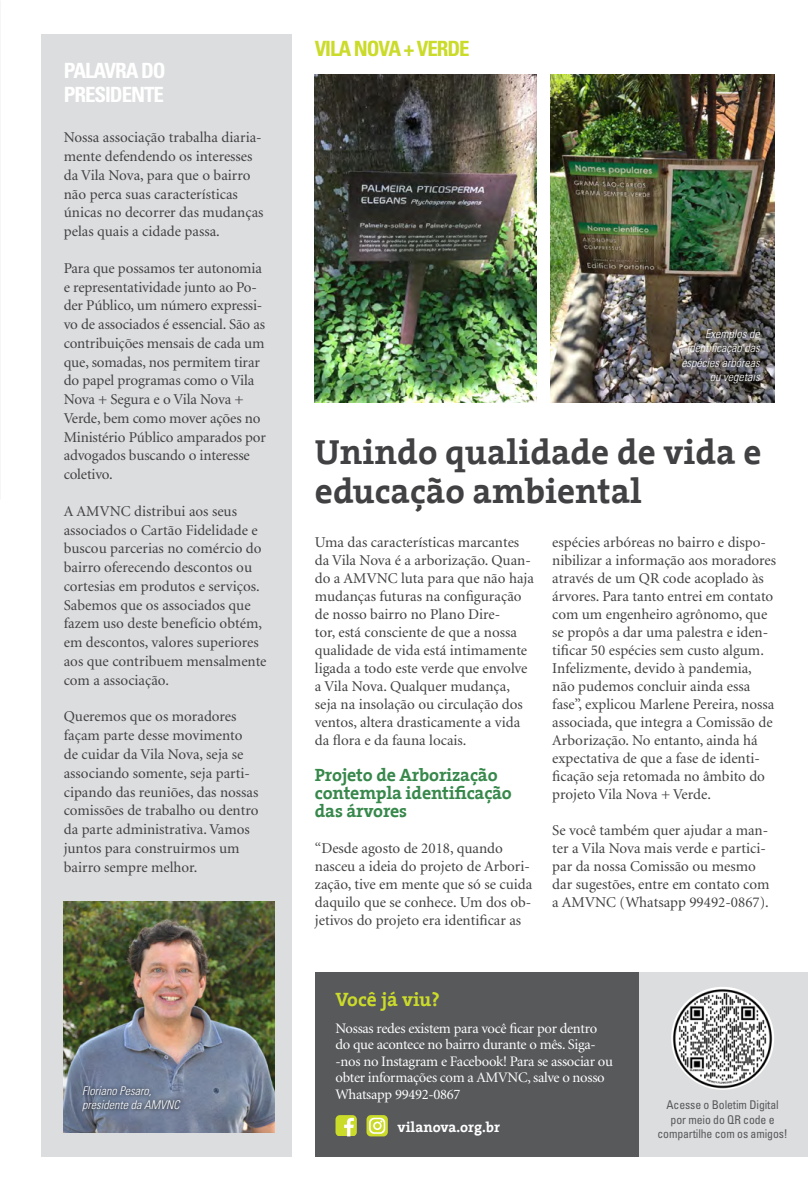
<style>
.page{position:relative;width:808px;height:1191px;background:#fff}
.page>*{position:absolute;margin:0;border:0;box-sizing:border-box;transform-origin:0 0}
.t1{font:700 35.25px/39px "The Serif";color:#414042}
.t2{font:700 condensed 21px/24px "Univers";letter-spacing:-.05em;color:#fff}
.t3{font:700 condensed 21px "Univers";letter-spacing:-.05em;color:#cbdb2a}
.t4{font:700 19.5px "The Serif";color:#cbdb2a}
.t5{font:700 18px/18px "The Serif";letter-spacing:-.01em;color:#37884b}
.t6{font:15px/18px "Minion";color:#414042}
.t7{font:14.55px/16.5px "Minion";letter-spacing:-.02em;color:#fff}
.t8{font:700 14.55px "The Serif";color:#fff}
.t9{font:italic 300 condensed 12px/14.4px "Univers";color:#fff}
.t10{font:condensed 12px/14.4px "Univers";letter-spacing:-.01em;color:#58595b;text-align:center}
</style>
<div class="page">
<div style="left:315px;top:972px;width:324px;height:185px;background:#58595b"></div>
<div style="left:639px;top:972px;width:169px;height:185px;background:#dcddde"></div>
<svg style="left:335px;top:1115px;width:22px;height:21px"></svg>
<svg style="left:366px;top:1115px;width:22px;height:21px"></svg>
<svg style="left:369px;top:1117px;width:16px;height:16px"></svg>
<img style="left:672px;top:987px;width:102px;height:102px">
<div style="left:41px;top:34px;width:251px;height:1123px;background:#dcddde"></div>
<img style="left:64px;top:901px;width:211px;height:231px">
<div style="left:78px;top:1082px;width:106px;height:33px;background:#000;opacity:.8"></div>
<img style="left:315px;top:74px;width:222px;height:329px">
<img style="left:550px;top:74px;width:224px;height:329px">
<div style="left:678px;top:325px;width:86px;height:62px;background:#000;opacity:.8"></div>
<h2 class="t2" style="left:64px;top:58px;width:103px">PALAVRA DO<br>PRESIDENTE</h2>
<p class="t6" style="left:64px;top:129px;width:201px;line-height:18.8px">Nossa associação trabalha diaria&shy;mente defendendo os interesses da Vila Nova, para que o bairro não perca suas características únicas no decorrer das mudanças pelas quais a cidade passa.</p>
<p class="t6" style="left:64px;top:259px;width:204px;line-height:18.8px">Para que possamos ter autonomia e representatividade junto ao Po&shy;der Público, um número expressi&shy;vo de associados é essencial. São as contribuições mensais de cada um que, somadas, nos permitem tirar do papel programas como o Vila<br>Nova + Segura e o Vila Nova +<br>Verde, bem como mover ações no<br>Ministério Público amparados por advogados buscando o interesse coletivo.</p>
<p class="t6" style="left:64px;top:502px;width:204px;line-height:18.8px">A AMVNC distribui aos seus associados o Cartão Fidelidade e buscou parcerias no comércio do bairro oferecendo descontos ou cortesias em produtos e serviços.<br>Sabemos que os associados que fazem uso deste benefício obtém, em descontos, valores superiores aos que contribuem mensalmente com a associação.</p>
<p class="t6" style="left:64px;top:708px;width:196px;line-height:18.8px">Queremos que os moradores façam parte desse movimento de cuidar da Vila Nova, seja se associando somente, seja parti&shy;cipando das reuniões, das nossas comissões de trabalho ou dentro da parte administrativa. Vamos juntos para construirmos um bairro sempre melhor.</p>
<p class="t9" style="left:82px;top:1083px;width:99px">Floriano Pesaro, presidente da AMVNC</p>
<h2 class="t3" style="left:315px;top:36px;width:157px">VILA NOVA + VERDE</h2>
<p class="t9" style="left:681px;top:326px;width:80px;text-align:right">Exemplos de identificação das espécies arbóreas ou vegetais</p>
<h1 class="t1" style="left:315px;top:432px;width:448px">Unindo qualidade de vida e educação ambiental</h1>
<p class="t6" style="left:552px;top:534px;width:225px">espécies arbóreas no bairro e dispo&shy;nibilizar a informação aos moradores através de um QR code acoplado às árvores. Para tanto entrei em contato com um engenheiro agrônomo, que se propôs a dar uma palestra e iden&shy;tificar 50 espécies sem custo algum.<br>Infelizmente, devido à pandemia, não pudemos concluir ainda essa fase”, explicou Marlene Pereira, nossa associada, que integra a Comissão de Arborização. No entanto, ainda há expectativa de que a fase de identi&shy;ficação seja retomada no âmbito do projeto Vila Nova + Verde.</p>
<p class="t6" style="left:552px;top:822px;width:219px">Se você também quer ajudar a man&shy;ter a Vila Nova mais verde e partici&shy;par da nossa Comissão ou mesmo dar sugestões, entre em contato com a AMVNC (Whatsapp 99492-0867).</p>
<p class="t6" style="left:315px;top:534px;width:221px">Uma das características marcantes da Vila Nova é a arborização. Quan&shy;do a AMVNC luta para que não haja mudanças futuras na configuração de nosso bairro no Plano Dire-<br>tor, está consciente de que a nossa qualidade de vida está intimamente ligada a todo este verde que envolve a Vila Nova. Qualquer mudança, seja na insolação ou circulação dos ventos, altera drasticamente a vida da flora e da fauna locais.</p>
<p class="t5" style="left:315px;top:765px;width:199px">Projeto de Arborização contempla identificação das árvores</p>
<p class="t6" style="left:315px;top:840px;width:219px">“Desde agosto de 2018, quando nasceu a ideia do projeto de Arbori&shy;zação, tive em mente que só se cuida daquilo que se conhece. Um dos ob&shy;jetivos do projeto era identificar as</p>
<h3 class="t4" style="left:335px;top:983px;width:106px">Você já viu?</h3>
<p class="t7" style="left:335px;top:1020px;width:279px">Nossas redes existem para você ficar por dentro do que acontece no bairro durante o mês. Siga--nos no Instagram e Facebook! Para se associar ou obter informações com a AMVNC, salve o nosso Whatsapp 99492-0867</p>
<p class="t8" style="left:397px;top:1115px;width:104px">vilanova.org.br</p>
<p class="t10" style="left:657px;top:1097px;width:132px">Acesse o Boletim Digital por meio do QR code e compartilhe com os amigos!</p>
</div>
